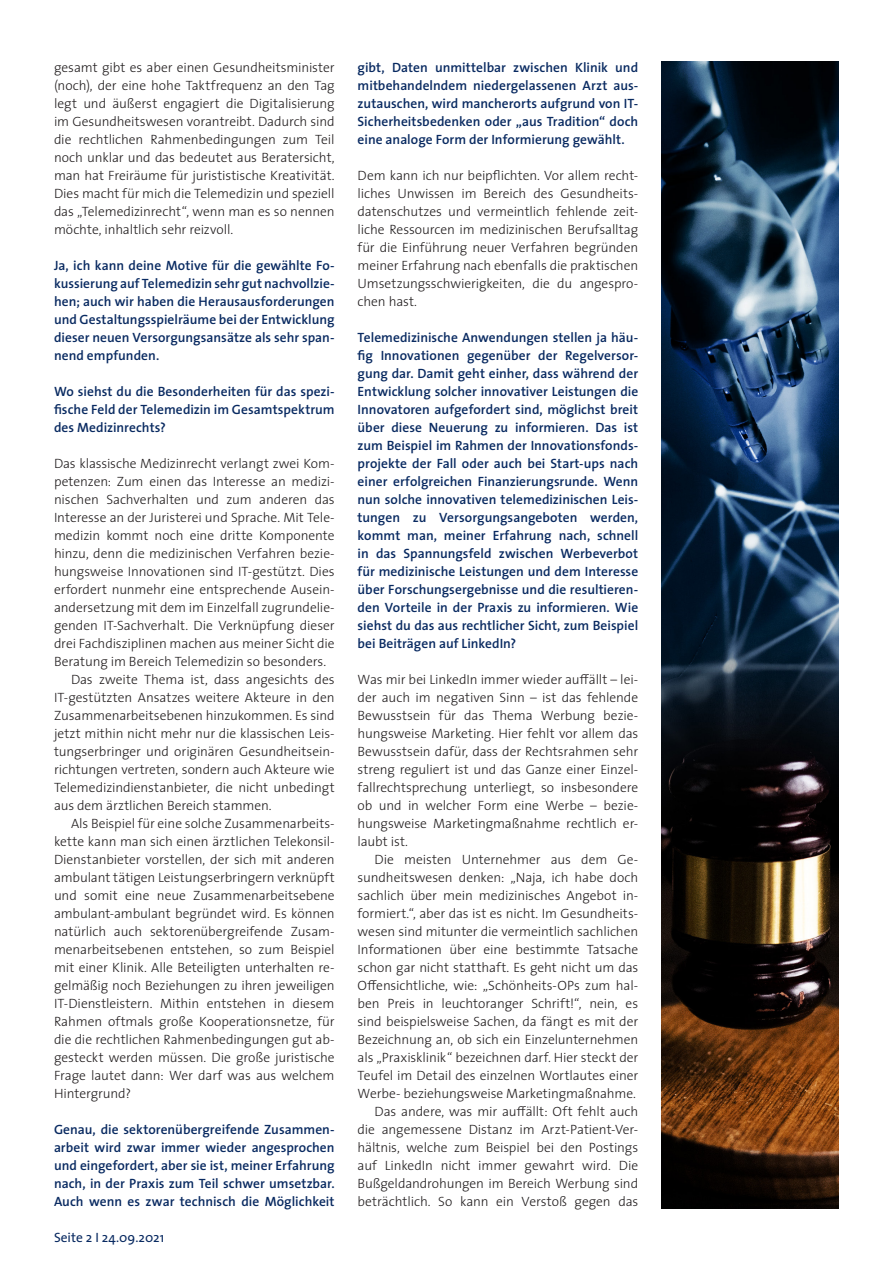
<style>
.page{position:relative;width:893px;height:1263px;background:#fff}
.page>*{position:absolute;margin:0;border:0;box-sizing:border-box;transform-origin:0 0}
.t1{font:300 13.5px/18px "The Sans";letter-spacing:-.01em;color:#231f20;text-align:justify}
.t2{font:600 13.5px/18px "The Sans";color:#092a61;text-align:justify}
.t3{font:13.5px "The Sans";color:#092a61}
</style>
<div class="page">
<img style="left:661px;top:62px;width:178px;height:1147px">
<p class="t1" style="left:54px;top:58px;width:282px">gesamt gibt es aber einen Gesundheitsminister (noch), der eine hohe Taktfrequenz an den Tag legt und äußerst engagiert die Digitalisierung im Gesundheitswesen vorantreibt. Dadurch sind die rechtlichen Rahmenbedingungen zum Teil noch unklar und das bedeutet aus Beratersicht, man hat Freiräume für jurististische Kreativität.<br>Dies macht für mich die Telemedizin und speziell das „Telemedizinrecht“, wenn man es so nennen möchte, inhaltlich sehr reizvoll.</p>
<p class="t2" style="left:54px;top:256px;width:282px">Ja, ich kann deine Motive für die gewählte Fo&shy;kussierung auf Telemedizin sehr gut nachvollzie&shy;hen; auch wir haben die Herausausforderungen und Gestaltungsspielräume bei der Entwicklung dieser neuen Versorgungsansätze als sehr span&shy;nend empfunden.</p>
<p class="t2" style="left:54px;top:382px;width:282px">Wo siehst du die Besonderheiten für das spezi&shy;fische Feld der Telemedizin im Gesamtspektrum des Medizinrechts?</p>
<p class="t1" style="left:54px;top:454px;width:282px">Das klassische Medizinrecht verlangt zwei Kom&shy;petenzen: Zum einen das Interesse an medizi&shy;nischen Sachverhalten und zum anderen das Interesse an der Juristerei und Sprache. Mit Tele&shy;medizin kommt noch eine dritte Komponente hinzu, denn die medizinischen Verfahren bezie&shy;hungsweise Innovationen sind IT-gestützt. Dies erfordert nunmehr eine entsprechende Ausein&shy;andersetzung mit dem im Einzelfall zugrundelie&shy;genden IT-Sachverhalt. Die Verknüpfung dieser drei Fachdisziplinen machen aus meiner Sicht die Beratung im Bereich Telemedizin so besonders.</p>
<p class="t1" style="left:54px;top:670px;width:282px;text-indent:17px">Das zweite Thema ist, dass angesichts des IT-gestützten Ansatzes weitere Akteure in den Zusammenarbeitsebenen hinzukommen. Es sind jetzt mithin nicht mehr nur die klassischen Leis&shy;tungserbringer und originären Gesundheitsein&shy;richtungen vertreten, sondern auch Akteure wie Telemedizindienstanbieter, die nicht unbedingt aus dem ärztlichen Bereich stammen.</p>
<p class="t1" style="left:54px;top:814px;width:282px;text-indent:17px">Als Beispiel für eine solche Zusammenarbeits&shy;kette kann man sich einen ärztlichen Telekonsil-Dienstanbieter vorstellen, der sich mit anderen ambulant tätigen Leistungserbringern verknüpft und somit eine neue Zusammenarbeitsebene ambulant-ambulant begründet wird. Es können natürlich auch sektorenübergreifende Zusam&shy;menarbeitsebenen entstehen, so zum Beispiel mit einer Klinik. Alle Beteiligten unterhalten re&shy;gelmäßig noch Beziehungen zu ihren jeweiligen IT-Dienstleistern. Mithin entstehen in diesem Rahmen oftmals große Kooperationsnetze, für die die rechtlichen Rahmenbedingungen gut ab&shy;gesteckt werden müssen. Die große juristische Frage lautet dann: Wer darf was aus welchem Hintergrund?</p>
<p class="t2" style="left:54px;top:1120px;width:282px">Genau, die sektorenübergreifende Zusammen&shy;arbeit wird zwar immer wieder angesprochen und eingefordert, aber sie ist, meiner Erfahrung nach, in der Praxis zum Teil schwer umsetzbar.<br>Auch wenn es zwar technisch die Möglichkeit</p>
<p class="t3" style="left:54px;top:1226px;width:112px">Seite 2 I 24.09.2021</p>
<p class="t2" style="left:358px;top:58px;width:282px">gibt, Daten unmittelbar zwischen Klinik und mitbehandelndem niedergelassenen Arzt aus&shy;zutauschen, wird mancherorts aufgrund von IT-Sicherheitsbedenken oder „aus Tradition“ doch eine analoge Form der Informierung gewählt.</p>
<p class="t1" style="left:358px;top:166px;width:282px">Dem kann ich nur beipflichten. Vor allem recht&shy;liches Unwissen im Bereich des Gesundheits&shy;datenschutzes und vermeintlich fehlende zeit&shy;liche Ressourcen im medizinischen Berufsalltag für die Einführung neuer Verfahren begründen meiner Erfahrung nach ebenfalls die praktischen Umsetzungsschwierigkeiten, die du angespro&shy;chen hast.</p>
<p class="t2" style="left:358px;top:328px;width:282px">Telemedizinische Anwendungen stellen ja häu&shy;fig Innovationen gegenüber der Regelversor&shy;gung dar. Damit geht einher, dass während der Entwicklung solcher innovativer Leistungen die Innovatoren aufgefordert sind, möglichst breit über diese Neuerung zu informieren. Das ist zum Beispiel im Rahmen der Innovationsfonds&shy;projekte der Fall oder auch bei Start-ups nach einer erfolgreichen Finanzierungsrunde. Wenn nun solche innovativen telemedizinischen Leis&shy;tungen zu Versorgungsangeboten werden, kommt man, meiner Erfahrung nach, schnell in das Spannungsfeld zwischen Werbeverbot für medizinische Leistungen und dem Interesse über Forschungsergebnisse und die resultieren&shy;den Vorteile in der Praxis zu informieren. Wie siehst du das aus rechtlicher Sicht, zum Beispiel bei Beiträgen auf LinkedIn?</p>
<p class="t1" style="left:358px;top:670px;width:282px">Was mir bei LinkedIn immer wieder auffällt – lei&shy;der auch im negativen Sinn – ist das fehlende Bewusstsein für das Thema Werbung bezie&shy;hungsweise Marketing. Hier fehlt vor allem das Bewusstsein dafür, dass der Rechtsrahmen sehr streng reguliert ist und das Ganze einer Einzel&shy;fallrechtsprechung unterliegt, so insbesondere ob und in welcher Form eine Werbe – bezie&shy;hungsweise Marketingmaßnahme rechtlich er&shy;laubt ist.</p>
<p class="t1" style="left:358px;top:850px;width:282px;text-indent:17px">Die meisten Unternehmer aus dem Ge&shy;sundheitswesen denken: „Naja, ich habe doch sachlich über mein medizinisches Angebot in&shy;formiert.“, aber das ist es nicht. Im Gesundheits&shy;wesen sind mitunter die vermeintlich sachlichen Informationen über eine bestimmte Tatsache schon gar nicht statthaft. Es geht nicht um das Offensichtliche, wie: „Schönheits-OPs zum hal&shy;ben Preis in leuchtoranger Schrift!“, nein, es sind beispielsweise Sachen, da fängt es mit der Bezeichnung an, ob sich ein Einzelunternehmen als „Praxisklinik“ bezeichnen darf. Hier steckt der Teufel im Detail des einzelnen Wortlautes einer Werbe- beziehungsweise Marketingmaßnahme.</p>
<p class="t1" style="left:358px;top:1102px;width:282px;text-indent:17px">Das andere, was mir auffällt: Oft fehlt auch die angemessene Distanz im Arzt-Patient-Ver&shy;hältnis, welche zum Beispiel bei den Postings auf LinkedIn nicht immer gewahrt wird. Die Bußgeldandrohungen im Bereich Werbung sind beträchtlich. So kann ein Verstoß gegen das</p>
</div>
